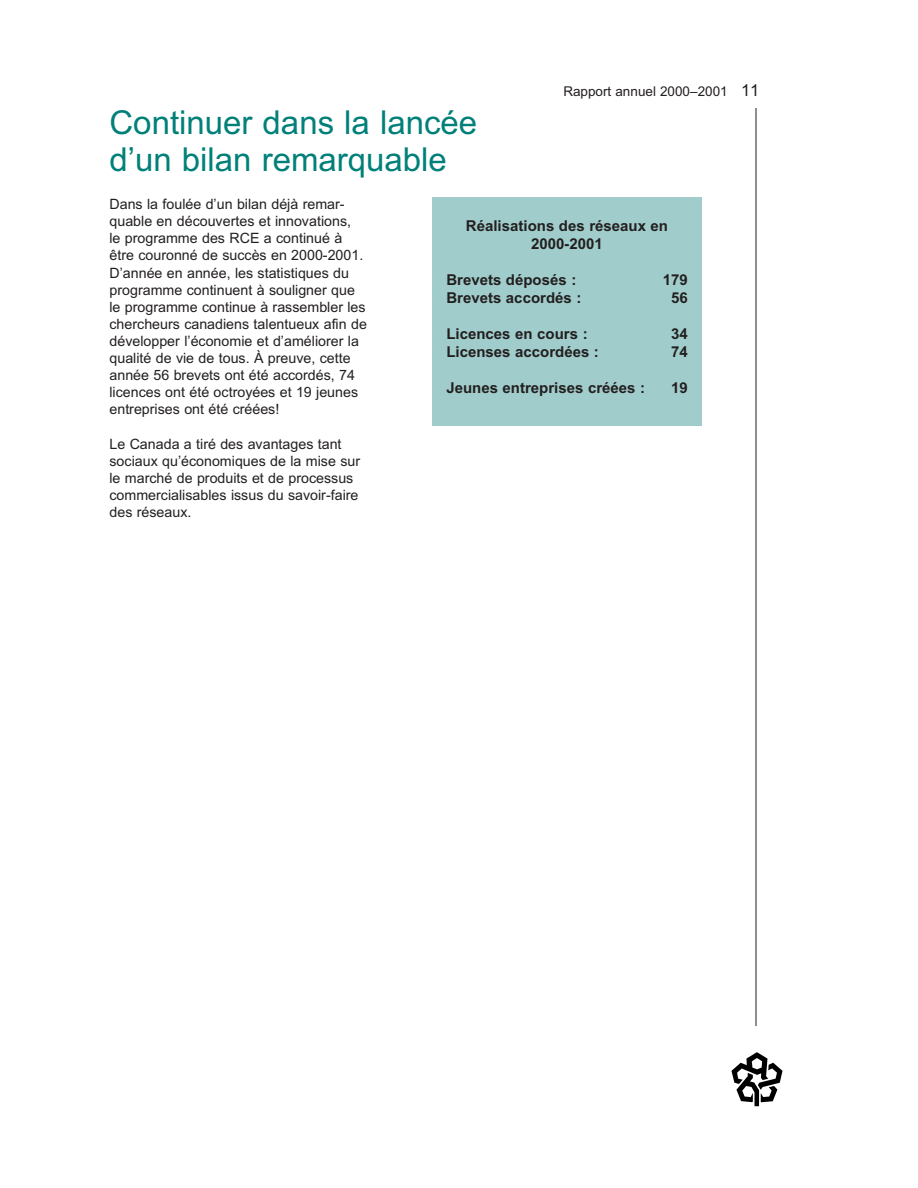
<style>
.page{position:relative;width:918px;height:1188px;background:#fff}
.page>*{position:absolute;margin:0;border:0;box-sizing:border-box;transform-origin:0 0}
.t1{font:33px/37.5px "Arial";color:#008079}
.t2{font:700 15px/18px "Arial";color:#231f1f;text-align:center}
.t3{font:14.25px/17.1px "Arial";color:#231f1f}
.t4{font:13.5px "Arial";color:#231f1f}
.s1{font-size:16.5px}
</style>
<div class="page">
<div style="left:432px;top:197px;width:270px;height:229px;background:#a0cdcc"></div>
<svg style="left:731px;top:1052px;width:52px;height:54px"></svg>
<hr style="left:756px;top:108px;width:1px;height:918px;background:#231f1f">
<h1 class="t1" style="left:110px;top:106px;width:369px">Continuer dans la lancée d’un bilan remarquable</h1>
<p class="t4" style="left:563px;top:86px;width:198px">Rapport annuel 2000–2001 <span class="s1">11</span></p>
<p class="t3" style="left:110px;top:197px;width:259px">Dans la foulée d’un bilan déjà remar&shy;quable en découvertes et innovations,<br>le programme des RCE a continué à être couronné de succès en 2000-2001.<br>D’année en année, les statistiques du programme continuent à souligner que le programme continue à rassembler les chercheurs canadiens talentueux afin de développer l’économie et d’améliorer la qualité de vie de tous. À preuve, cette année 56 brevets ont été accordés, 74 licences ont été octroyées et 19 jeunes entreprises ont été créées!</p>
<p class="t3" style="left:110px;top:436px;width:252px">Le Canada a tiré des avantages tant sociaux qu’économiques de la mise sur le marché de produits et de processus commercialisables issus du savoir-faire des réseaux.</p>
<p class="t2" style="left:466px;top:219px;width:204px">Réalisations des réseaux en<br>2000-2001</p>
<p class="t2" style="left:446px;top:273px;width:132px">Brevets déposés :</p>
<p class="t2" style="left:663px;top:273px;width:27px">179</p>
<p class="t2" style="left:446px;top:291px;width:137px">Brevets accordés :</p>
<p class="t2" style="left:671px;top:291px;width:18px">56</p>
<p class="t2" style="left:446px;top:327px;width:143px">Licences en cours :</p>
<p class="t2" style="left:671px;top:327px;width:18px">34</p>
<p class="t2" style="left:446px;top:345px;width:154px">Licenses accordées :</p>
<p class="t2" style="left:671px;top:345px;width:18px">74</p>
<p class="t2" style="left:446px;top:381px;width:200px">Jeunes entreprises créées :</p>
<p class="t2" style="left:671px;top:381px;width:18px">19</p>
</div>
